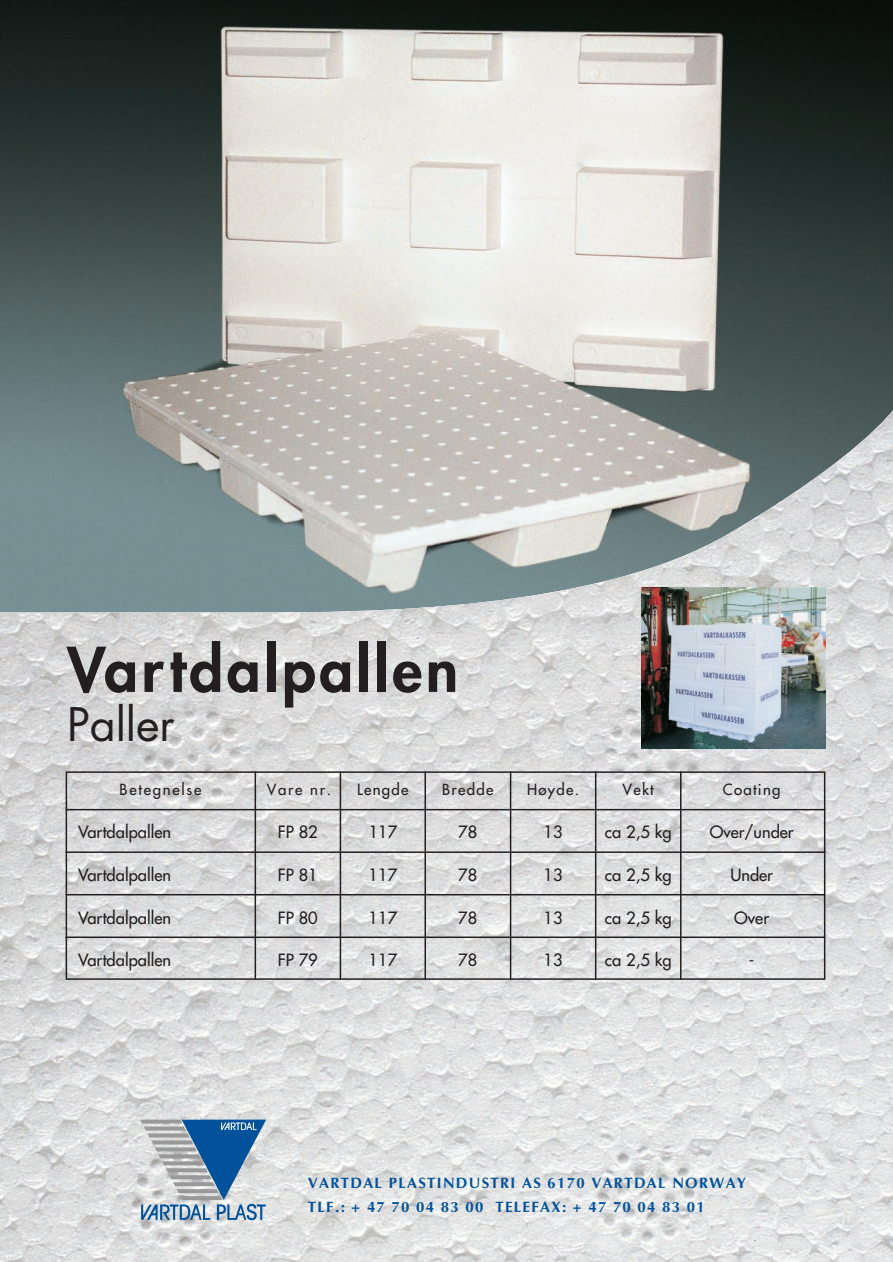
<style>
.page{position:relative;width:893px;height:1262px;background:#fff}
.page>*{position:absolute;margin:0;border:0;box-sizing:border-box;transform-origin:0 0}
.t1{font:800 60px "Futura";letter-spacing:.06em;color:#231f20}
.t2{font:45px "Futura";color:#231f20}
.t3{font:16.5px "Futura";color:#231f20}
.t4{font:700 15px/24px "Optima";letter-spacing:.085em;color:#01529b}
.t5{font:15px "Futura";letter-spacing:.085em;color:#231f20}
.t6{font:15px "Futura";letter-spacing:.115em;color:#231f20}
</style>
<div class="page">
<img style="left:0;top:612px;width:892px;height:650px">
<img style="left:641px;top:612px;width:184px;height:136px">
<div style="left:66px;top:771px;width:759px;height:208px;border:2px solid #231f20"></div>
<hr style="left:66px;top:809px;width:759px;height:1px;background:#231f20">
<hr style="left:66px;top:851px;width:759px;height:2px;background:#231f20">
<hr style="left:66px;top:894px;width:759px;height:1px;background:#231f20">
<hr style="left:66px;top:936px;width:759px;height:2px;background:#231f20">
<hr style="left:254px;top:771px;width:2px;height:208px;background:#231f20">
<hr style="left:339px;top:771px;width:2px;height:208px;background:#231f20">
<hr style="left:424px;top:771px;width:2px;height:208px;background:#231f20">
<hr style="left:510px;top:771px;width:1px;height:208px;background:#231f20">
<hr style="left:595px;top:771px;width:1px;height:208px;background:#231f20">
<hr style="left:680px;top:771px;width:1px;height:208px;background:#231f20">
<svg style="left:140px;top:1119px;width:126px;height:101px;background:#8ca6be"></svg>
<img style="left:0;top:0;width:892px;height:612px">
<h1 class="t1" style="left:67px;top:641px;width:392px">Vartdalpallen</h1>
<h2 class="t2" style="left:67px;top:704px;width:109px">Paller</h2>
<p class="t6" style="left:120px;top:782px;width:83px">Betegnelse</p>
<p class="t5" style="left:267px;top:782px;width:66px">Vare nr.</p>
<p class="t5" style="left:357px;top:782px;width:53px">Lengde</p>
<p class="t5" style="left:442px;top:782px;width:53px">Bredde</p>
<p class="t5" style="left:527px;top:782px;width:53px">Høyde.</p>
<p class="t5" style="left:622px;top:782px;width:33px">Vekt</p>
<p class="t5" style="left:722px;top:782px;width:59px">Coating</p>
<p class="t3" style="left:78px;top:824px;width:94px">Vartdalpallen</p>
<p class="t3" style="left:278px;top:824px;width:41px">FP 82</p>
<p class="t3" style="left:368px;top:824px;width:30px">117</p>
<p class="t3" style="left:368px;top:866px;width:30px">117</p>
<p class="t3" style="left:368px;top:909px;width:30px">117</p>
<p class="t3" style="left:368px;top:951px;width:30px">117</p>
<p class="t3" style="left:543px;top:824px;width:21px">13</p>
<p class="t3" style="left:605px;top:824px;width:68px">ca 2,5 kg</p>
<p class="t3" style="left:709px;top:824px;width:86px">Over/under</p>
<p class="t3" style="left:730px;top:866px;width:44px">Under</p>
<p class="t3" style="left:734px;top:909px;width:36px">Over</p>
<p class="t3" style="left:749px;top:951px;width:7px">-</p>
<p class="t3" style="left:458px;top:824px;width:21px">78</p>
<p class="t3" style="left:458px;top:866px;width:21px">78</p>
<p class="t3" style="left:458px;top:909px;width:21px">78</p>
<p class="t3" style="left:458px;top:951px;width:21px">78</p>
<p class="t3" style="left:78px;top:866px;width:94px">Vartdalpallen</p>
<p class="t3" style="left:278px;top:866px;width:41px">FP 81</p>
<p class="t3" style="left:543px;top:866px;width:21px">13</p>
<p class="t3" style="left:605px;top:866px;width:68px">ca 2,5 kg</p>
<p class="t3" style="left:78px;top:909px;width:94px">Vartdalpallen</p>
<p class="t3" style="left:278px;top:909px;width:41px">FP 80</p>
<p class="t3" style="left:543px;top:909px;width:21px">13</p>
<p class="t3" style="left:605px;top:909px;width:68px">ca 2,5 kg</p>
<p class="t3" style="left:78px;top:951px;width:94px">Vartdalpallen</p>
<p class="t3" style="left:278px;top:951px;width:41px">FP 79</p>
<p class="t3" style="left:543px;top:951px;width:21px">13</p>
<p class="t3" style="left:605px;top:951px;width:68px">ca 2,5 kg</p>
<p class="t4" style="left:308px;top:1172px;width:440px">VARTDAL PLASTINDUSTRI AS 6170 VARTDAL NORWAY<br>TLF.: + 47 70 04 83 00 TELEFAX: + 47 70 04 83 01</p>
</div>
